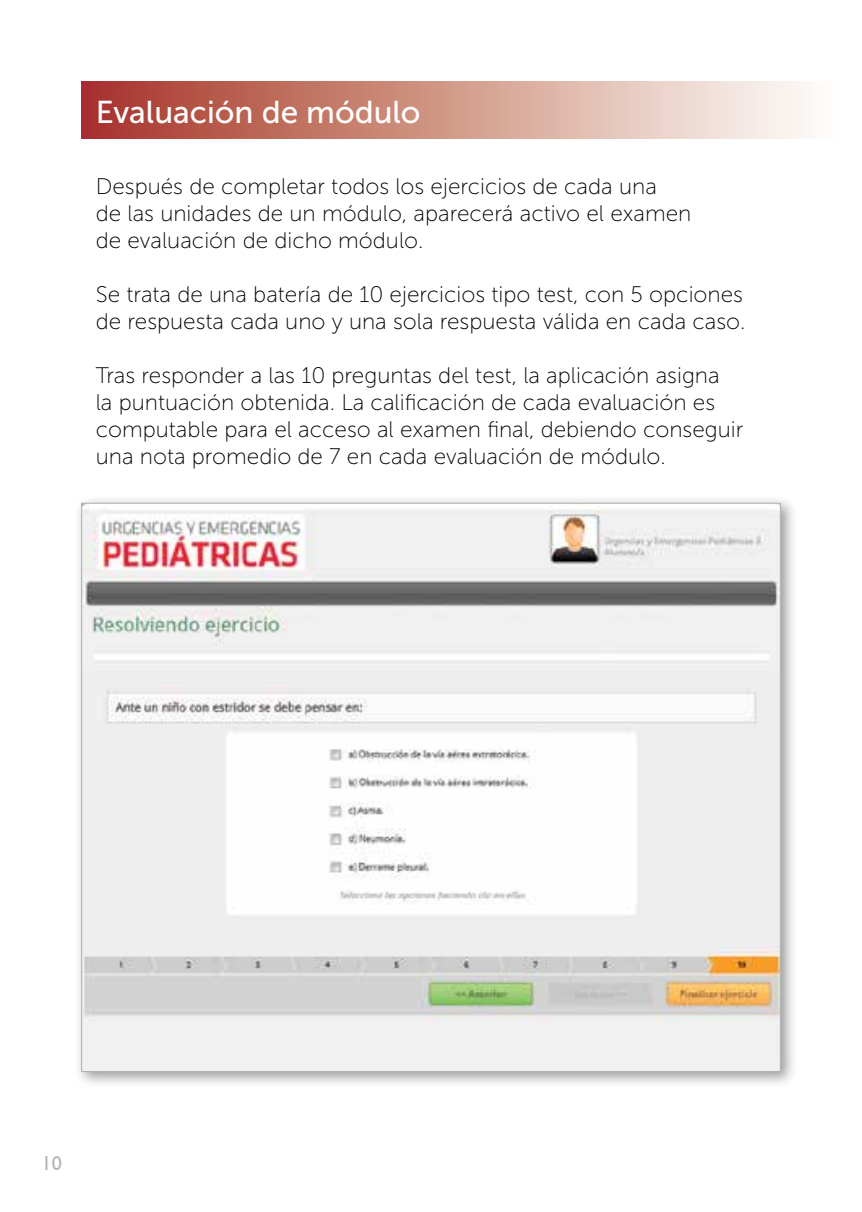
<style>
.page{position:relative;width:862px;height:1212px;background:#fff}
.page>*{position:absolute;margin:0;border:0;box-sizing:border-box;transform-origin:0 0}
.t1{font:31.5px "Museo Sans 500";color:#fff}
.t2{font:22.5px/27px "Museo Sans 100";color:#000}
.t3{font:20.25px "Gill Sans";color:#b1b4b6}
</style>
<div class="page">
<div style="left:81px;top:81px;width:760px;height:58px;background:linear-gradient(to right,#a63424,#fffffb)"></div>
<div style="left:73px;top:495px;width:723px;height:594px;background:#000;opacity:.4"></div>
<img style="left:83px;top:505px;width:695px;height:565px">
<h1 class="t1" style="left:96px;top:95px;width:326px">Evaluación de módulo</h1>
<p class="t2" style="left:96px;top:173px;width:597px">Después de completar todos los ejercicios de cada una<br>de las unidades de un módulo, aparecerá activo el examen de evaluación de dicho módulo.</p>
<p class="t2" style="left:96px;top:281px;width:651px">Se trata de una batería de 10 ejercicios tipo test, con 5 opciones de respuesta cada uno y una sola respuesta válida en cada caso.</p>
<p class="t2" style="left:96px;top:362px;width:648px">Tras responder a las 10 preguntas del test, la aplicación asigna<br>la puntuación obtenida. La calificación de cada evaluación es computable para el acceso al examen final, debiendo conseguir una nota promedio de 7 en cada evaluación de módulo.</p>
<p class="t3" style="left:42px;top:1152px;width:22px">10</p>
</div>
